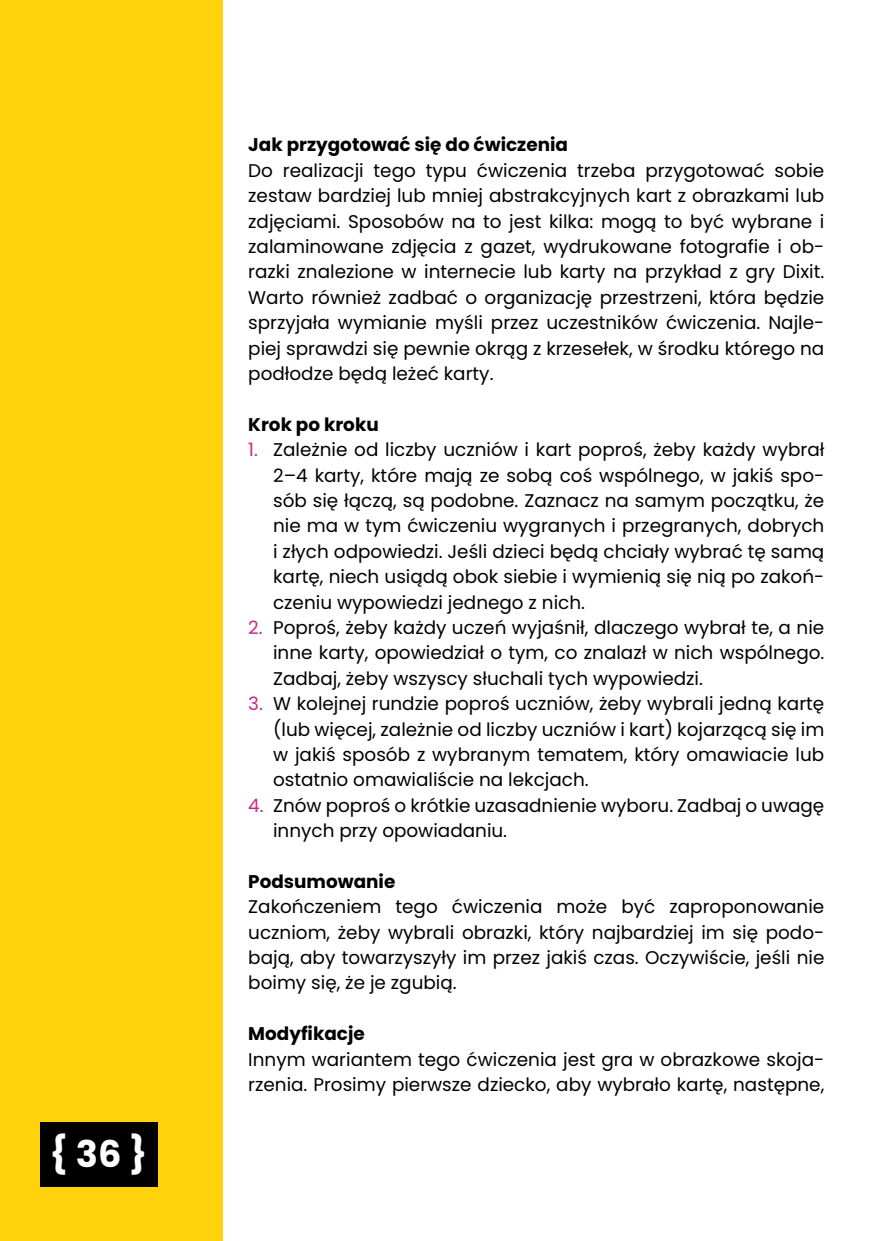
<style>
.page{position:relative;width:874px;height:1241px;background:#fff}
.page>*{position:absolute;margin:0;border:0;box-sizing:border-box;transform-origin:0 0}
.t1{font:700 36.75px "Poppins";color:#fff}
.t2{font:18.38px/25.4px "Poppins";color:#000;text-align:justify}
.t3{font:700 18.38px "Poppins";color:#000}
.s1{color:#c82987}
</style>
<div class="page">
<div style="left:0;top:0;width:223px;height:1240px;background:#ffd20b"></div>
<div style="left:40px;top:1122px;width:117px;height:64px;background:#000"></div>
<h1 class="t1" style="left:50px;top:1132px;width:99px">{ 36 }</h1>
<p class="t3" style="left:248px;top:134px;width:321px">Jak przygotować się do ćwiczenia</p>
<p class="t2" style="left:248px;top:158px;width:577px">Do realizacji tego typu ćwiczenia trzeba przygotować sobie zestaw bardziej lub mniej abstrakcyjnych kart z obrazkami lub zdjęciami. Sposobów na to jest kilka: mogą to być wybrane i zalaminowane zdjęcia z gazet, wydrukowane fotografie i ob&shy;razki znalezione w internecie lub karty na przykład z gry Dixit.<br>Warto również zadbać o organizację przestrzeni, która będzie sprzyjała wymianie myśli przez uczestników ćwiczenia. Najle&shy;piej sprawdzi się pewnie okrąg z krzesełek, w środku którego na podłodze będą leżeć karty.</p>
<p class="t3" style="left:248px;top:413px;width:132px">Krok po kroku</p>
<p class="t2" style="left:273px;top:437px;width:552px;text-indent:-25px"><span class="s1">1.</span> Zależnie od liczby uczniów i kart poproś, żeby każdy wybrał 2–4 karty, które mają ze sobą coś wspólnego, w jakiś spo&shy;sób się łączą, są podobne. Zaznacz na samym początku, że nie ma w tym ćwiczeniu wygranych i przegranych, dobrych i złych odpowiedzi. Jeśli dzieci będą chciały wybrać tę samą kartę, niech usiądą obok siebie i wymienią się nią po zakoń&shy;czeniu wypowiedzi jednego z nich.</p>
<p class="t2" style="left:273px;top:614px;width:552px;text-indent:-25px"><span class="s1">2.</span> Poproś, żeby każdy uczeń wyjaśnił, dlaczego wybrał te, a nie inne karty, opowiedział o tym, co znalazł w nich wspólnego.<br>Zadbaj, żeby wszyscy słuchali tych wypowiedzi.</p>
<p class="t2" style="left:273px;top:691px;width:552px;text-indent:-25px"><span class="s1">3.</span> W kolejnej rundzie poproś uczniów, żeby wybrali jedną kartę (lub więcej, zależnie od liczby uczniów i kart) kojarzącą się im w jakiś sposób z wybranym tematem, który omawiacie lub ostatnio omawialiście na lekcjach.</p>
<p class="t2" style="left:273px;top:792px;width:552px;text-indent:-25px"><span class="s1">4.</span> Znów poproś o krótkie uzasadnienie wyboru. Zadbaj o uwagę innych przy opowiadaniu.</p>
<p class="t3" style="left:248px;top:870px;width:148px">Podsumowanie</p>
<p class="t2" style="left:248px;top:894px;width:577px">Zakończeniem tego ćwiczenia może być zaproponowanie uczniom, żeby wybrali obrazki, który najbardziej im się podo&shy;bają, aby towarzyszyły im przez jakiś czas. Oczywiście, jeśli nie boimy się, że je zgubią.</p>
<p class="t3" style="left:248px;top:1022px;width:118px">Modyfikacje</p>
<p class="t2" style="left:248px;top:1046px;width:577px">Innym wariantem tego ćwiczenia jest gra w obrazkowe skoja&shy;rzenia. Prosimy pierwsze dziecko, aby wybrało kartę, następne,</p>
</div>
